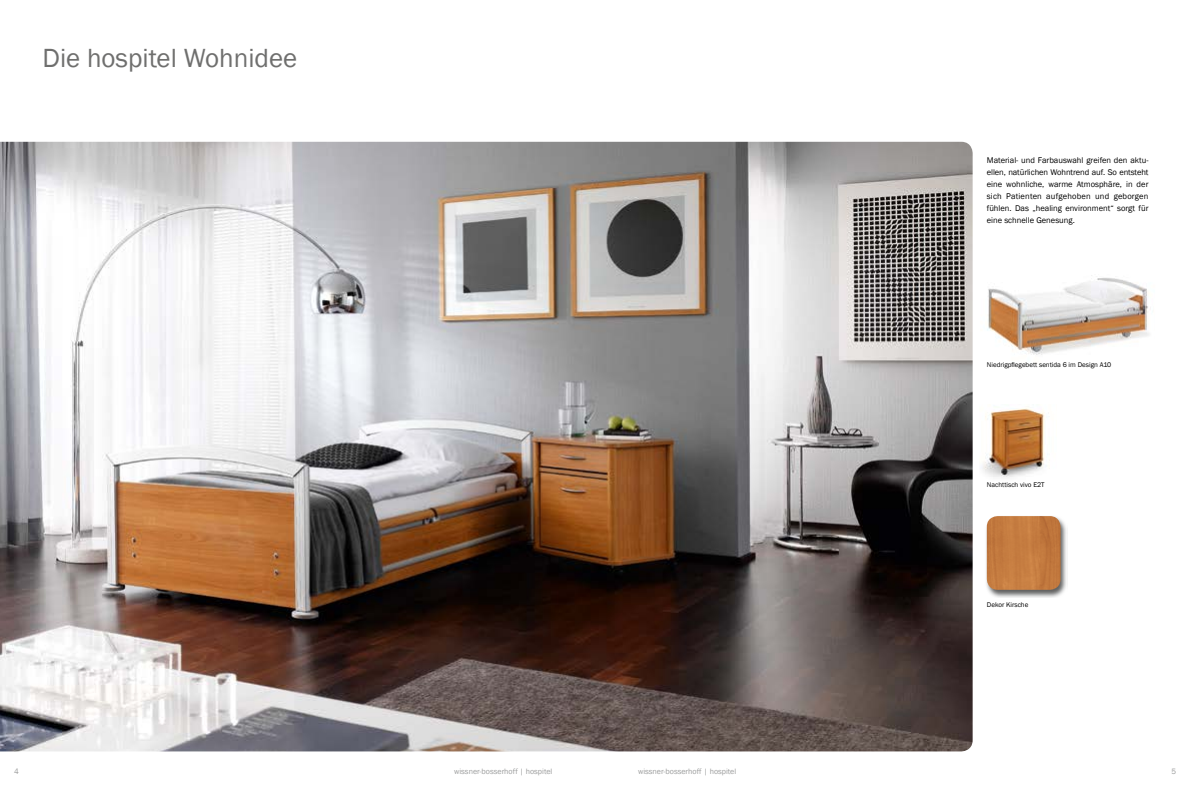
<style>
.page{position:relative;width:1191px;height:794px;background:#fff}
.page>*{position:absolute;margin:0;border:0;box-sizing:border-box;transform-origin:0 0}
.t1{font:27px "Franklin Gothic";color:#6f6f6e}
.t2{font:8.5px/12px "Franklin Gothic";color:#000;text-align:justify}
.t3{font:8px "Franklin Gothic";color:#9c9d9d}
.t4{font:7px "Franklin Gothic";color:#000}
</style>
<div class="page">
<img style="left:0;top:142px;width:972px;height:609px">
<img style="left:988px;top:519px;width:79px;height:79px">
<img style="left:986px;top:516px;width:74px;height:74px">
<img style="left:981px;top:408px;width:64px;height:70px">
<img style="left:987px;top:275px;width:162px;height:80px">
<h1 class="t1" style="left:43px;top:41px;width:256px">Die hospitel Wohnidee</h1>
<p class="t2" style="left:986px;top:154px;width:163px">Material- und Farbauswahl greifen den aktu&shy;ellen, natürlichen Wohntrend auf. So entsteht eine wohnliche, warme Atmosphäre, in der sich Patienten aufgehoben und geborgen fühlen. Das „healing environment“ sorgt für eine schnelle Genesung.</p>
<p class="t4" style="left:986px;top:360px;width:126px">Niedrigpflegebett sentida 6 im Design A10</p>
<p class="t4" style="left:986px;top:480px;width:59px">Nachttisch vivo E2T</p>
<p class="t4" style="left:986px;top:600px;width:43px">Dekor Kirsche</p>
<p class="t3" style="left:14px;top:766px;width:6px">4</p>
<p class="t3" style="left:454px;top:766px;width:100px">wissner-bosserhoff | hospitel</p>
<p class="t3" style="left:638px;top:766px;width:100px">wissner-bosserhoff | hospitel</p>
<p class="t3" style="left:1171px;top:766px;width:6px">5</p>
</div>
